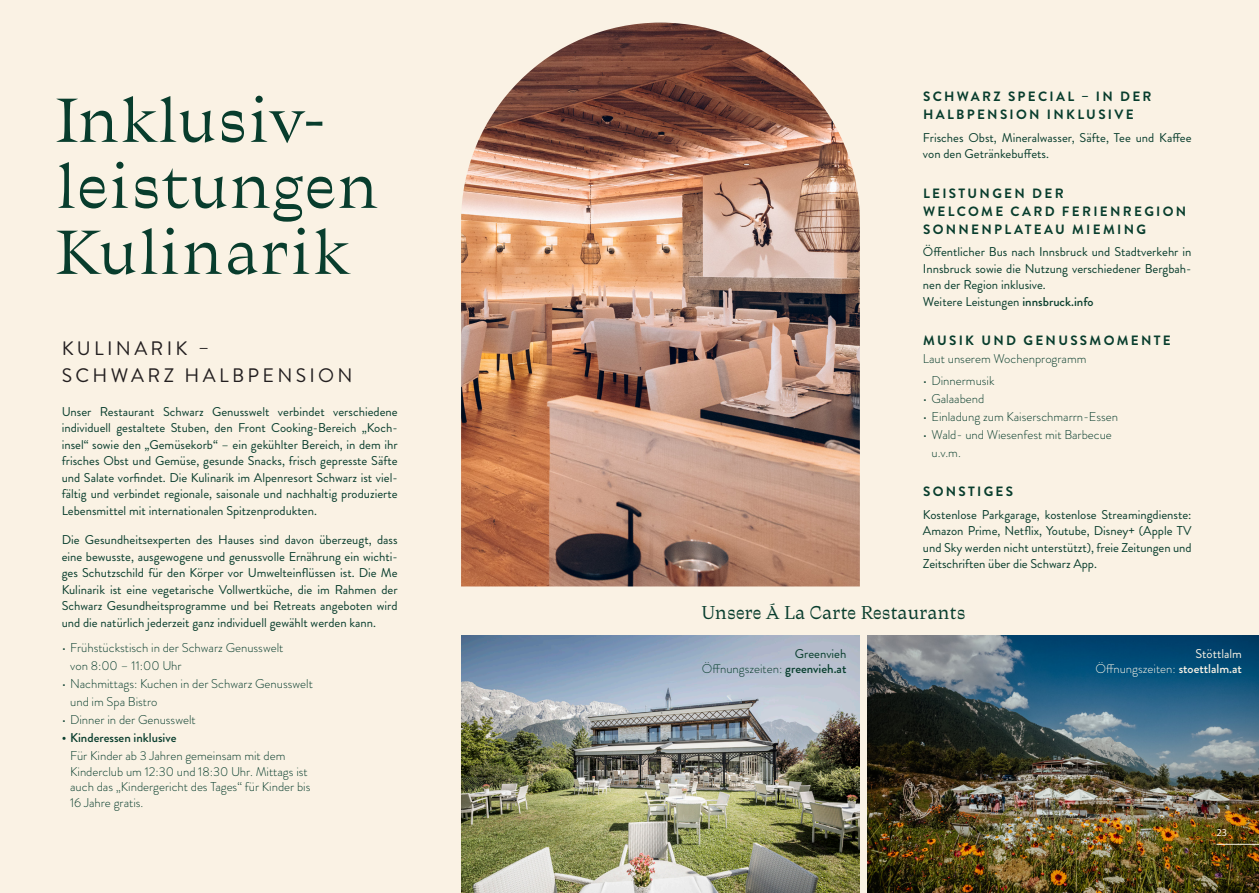
<style>
.page{position:relative;width:1259px;height:893px;background:#faf2e4}
.page>*{position:absolute;margin:0;border:0;box-sizing:border-box;transform-origin:0 0}
.t1{font:60px/66px "Traulha Regulara";letter-spacing:-.005em;color:#083d2d}
.t2{font:19.5px/27px "Brandon Grotesque";letter-spacing:.17em;color:#231f20}
.t3{font:18px "Traulha Jornau";color:#083d2d}
.t4{font:700 13.5px/18px "Brandon Grotesque";letter-spacing:.17em;color:#083d2d}
.t5{font:12.75px/16.5px "Brandon Grotesque";color:#083d2d;text-align:justify}
.t6{font:300 12.75px/18px "Brandon Grotesque";color:#083d2d}
.t7{font:300 12.75px/15px "Brandon Grotesque";color:#faf2e4;text-align:right}
.t8{font:500 12.75px "Brandon Grotesque";color:#083d2d}
.t9{font:10.5px "Myriad Pro";color:#faf2e4}
.s1{font-weight:500}
.s2{font-weight:400}
</style>
<div class="page">
<img style="left:461px;top:636px;width:399px;height:257px">
<img style="left:867px;top:636px;width:392px;height:257px">
<img style="left:461px;top:23px;width:399px;height:563px">
<hr style="left:1216px;top:844px;width:43px;height:1px;background:#faf2e4">
<h1 class="t1" style="left:55px;top:88px;width:325px">Inklusiv&shy;leistungen<br>Kulinarik</h1>
<h2 class="t2" style="left:62px;top:335px;width:292px">KULINARIK –<br>SCHWARZ HALBPENSION</h2>
<p class="t5" style="left:62px;top:403px;width:337px">Unser Restaurant Schwarz Genusswelt verbindet verschiedene individuell gestaltete Stuben, den Front Cooking-Bereich „Koch&shy;insel“ sowie den „Gemüsekorb“ – ein gekühlter Bereich, in dem ihr frisches Obst und Gemüse, gesunde Snacks, frisch gepresste Säfte und Salate vorfindet. Die Kulinarik im Alpenresort Schwarz ist viel&shy;fältig und verbindet regionale, saisonale und nachhaltig produzierte Lebensmittel mit internationalen Spitzenprodukten.</p>
<p class="t5" style="left:62px;top:532px;width:337px">Die Gesundheitsexperten des Hauses sind davon überzeugt, dass eine bewusste, ausgewogene und genussvolle Ernährung ein wichti&shy;ges Schutzschild für den Körper vor Umwelteinflüssen ist. Die Me Kulinarik ist eine vegetarische Vollwertküche, die im Rahmen der Schwarz Gesundheitsprogramme und bei Retreats angeboten wird und die natürlich jederzeit ganz individuell gewählt werden kann.</p>
<p class="t6" style="left:70px;top:638px;width:215px;text-indent:-9px">• Frühstückstisch in der Schwarz Genusswelt von 8:00 – 11:00 Uhr</p>
<p class="t6" style="left:70px;top:674px;width:244px;text-indent:-9px">• Nachmittags: Kuchen in der Schwarz Genusswelt und im Spa Bistro</p>
<p class="t6" style="left:62px;top:710px;width:136px">• Dinner in der Genusswelt</p>
<p class="t8" style="left:62px;top:729px;width:116px">• Kinderessen inklusive</p>
<p class="t6" style="left:70px;top:748px;width:242px;line-height:15.8px">Für Kinder ab 3 Jahren gemeinsam mit dem Kinderclub um 12:30 und 18:30 Uhr. Mittags ist auch das „Kindergericht des Tages“ für Kinder bis 16 Jahre gratis.</p>
<p class="t4" style="left:923px;top:87px;width:230px">SCHWARZ SPECIAL – IN DER<br>HALBPENSION INKLUSIVE</p>
<p class="t5" style="left:923px;top:129px;width:270px">Frisches Obst, Mineralwasser, Säfte, Tee und Kaffee von den Getränkebuffets.</p>
<p class="t4" style="left:923px;top:184px;width:265px">LEISTUNGEN DER<br>WELCOME CARD FERIENREGION<br>SONNENPLATEAU MIEMING</p>
<p class="t5" style="left:923px;top:244px;width:270px;text-align:left">Öffentlicher Bus nach Innsbruck und Stadtverkehr in Innsbruck sowie die Nutzung verschiedener Bergbah&shy;nen der Region inklusive.<br>Weitere Leistungen <span class="s1">innsbruck.info</span></p>
<p class="t4" style="left:923px;top:332px;width:249px">MUSIK UND GENUSSMOMENTE</p>
<p class="t6" style="left:923px;top:350px;width:165px">Laut unserem Wochenprogramm</p>
<p class="t6" style="left:923px;top:371px;width:73px">• Dinnermusik</p>
<p class="t6" style="left:923px;top:389px;width:63px">• Galaabend</p>
<p class="t6" style="left:923px;top:407px;width:197px">• Einladung zum Kaiserschmarrn-Essen</p>
<p class="t6" style="left:931px;top:425px;width:182px;text-indent:-9px">• Wald- und Wiesenfest mit Barbecue u.v.m.</p>
<p class="t4" style="left:923px;top:482px;width:92px">SONSTIGES</p>
<p class="t5" style="left:923px;top:506px;width:270px">Kostenlose Parkgarage, kostenlose Streamingdienste:<br>Amazon Prime, Netflix, Youtube, Disney+ (Apple TV und Sky werden nicht unterstützt), freie Zeitungen und Zeitschriften über die Schwarz App.</p>
<h3 class="t3" style="left:701px;top:602px;width:266px">Unsere Á La Carte Restaurants</h3>
<p class="t6" style="left:702px;top:646px;width:146px;line-height:15px;text-align:right"><span class="s2">Greenvieh<br></span>Öffnungszeiten: <span class="s1">greenvieh.at</span></p>
<p class="t7" style="left:1095px;top:646px;width:148px"><span class="s2">Stöttlalm<br></span>Öffnungszeiten: <span class="s1">stoettlalm.at</span></p>
<p class="t9" style="left:1216px;top:826px;width:12px">23</p>
</div>
